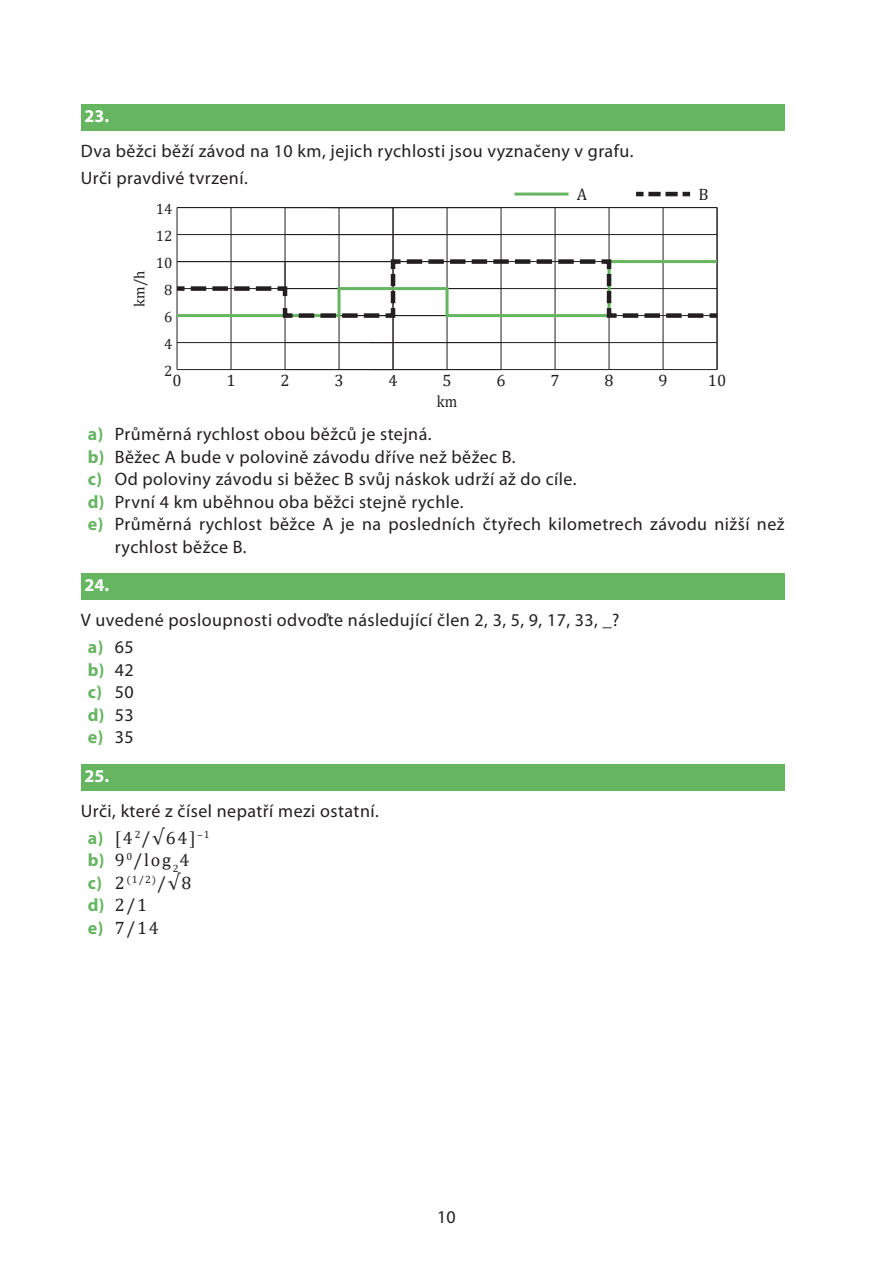
<style>
.page{position:relative;width:893px;height:1263px;background:#fff}
.page>*{position:absolute;margin:0;border:0;box-sizing:border-box;transform-origin:0 0}
.BLOK{font:18px/22.5px "Myriad Pro";letter-spacing:.025em;color:#231f20}
.t1{font:18px "Cambria Math";letter-spacing:.1em;color:#231f20}
.t2{font:700 18px "Myriad Pro";color:#66b561}
.t3{font:700 18px "Myriad Pro";color:#fff}
.t4{font:16.5px "Cambria";color:#231f20}
.t5{font:16.5px "Cambria";color:#231f20;scale:.91 1}
.t6{font:15px "Cambria";color:#231f20}
.t7{font:10.5px "Cambria Math";color:#231f20}
.s1{font-weight:700;color:#66b561}
.s2{font-weight:400;color:#231f20}
.s3{font-family:"Myriad Pro";font-weight:700;color:#66b561}
.s4{font-family:"Myriad Pro";font-weight:700;font-size:18px;color:#66b561}
.s5{font-size:18px}
</style>
<div class="page">
<div style="left:81px;top:104px;width:703px;height:27px;background:#66b561"></div>
<div style="left:81px;top:573px;width:703px;height:27px;background:#66b561"></div>
<div style="left:81px;top:764px;width:703px;height:26px;background:#66b561"></div>
<hr style="left:177px;top:234px;width:216px;height:1px;background:#231f20">
<hr style="left:177px;top:207px;width:216px;height:1px;background:#231f20">
<hr style="left:285px;top:208px;width:1px;height:162px;background:#231f20">
<hr style="left:231px;top:208px;width:1px;height:162px;background:#231f20">
<hr style="left:177px;top:208px;width:1px;height:162px;background:#231f20">
<hr style="left:339px;top:208px;width:1px;height:162px;background:#231f20">
<hr style="left:177px;top:342px;width:216px;height:1px;background:#231f20">
<hr style="left:177px;top:369px;width:216px;height:1px;background:#231f20">
<hr style="left:393px;top:208px;width:1px;height:162px;background:#231f20">
<hr style="left:447px;top:208px;width:1px;height:162px;background:#231f20">
<hr style="left:331px;top:234px;width:386px;height:1px;background:#231f20">
<hr style="left:331px;top:207px;width:386px;height:1px;background:#231f20">
<hr style="left:663px;top:208px;width:1px;height:162px;background:#231f20">
<hr style="left:501px;top:208px;width:1px;height:162px;background:#231f20">
<hr style="left:555px;top:208px;width:1px;height:162px;background:#231f20">
<hr style="left:370px;top:342px;width:347px;height:1px;background:#231f20">
<hr style="left:370px;top:369px;width:347px;height:1px;background:#231f20">
<hr style="left:609px;top:208px;width:1px;height:162px;background:#231f20">
<hr style="left:717px;top:208px;width:1px;height:162px;background:#231f20">
<svg style="left:176px;top:257px;width:542px;height:63px"></svg>
<svg style="left:636px;top:192px;width:54px;height:4px"></svg>
<hr style="left:515px;top:193px;width:54px;height:3px;background:#66b561">
<p class="t3" style="left:84px;top:104px;width:26px">23.</p>
<p class="BLOK" style="left:81px;top:140px;width:554px">Dva běžci běží závod na 10 km, jejich rychlosti jsou vyznačeny v grafu.</p>
<p class="BLOK" style="left:81px;top:166px;width:168px">Urči pravdivé tvrzení.</p>
<p class="t4" style="left:577px;top:184px;width:12px">A</p>
<p class="t4" style="left:698px;top:184px;width:12px">B</p>
<p class="t6" style="left:156px;top:200px;width:18px">14</p>
<p class="t6" style="left:156px;top:227px;width:18px">12</p>
<p class="t6" style="left:131px;top:307px;width:37px;rotate:-90deg">km/h</p>
<p class="t6" style="left:156px;top:254px;width:18px">10</p>
<p class="t6" style="left:164px;top:281px;width:10px">8</p>
<p class="t6" style="left:164px;top:308px;width:10px">6</p>
<p class="t6" style="left:164px;top:335px;width:10px">4</p>
<p class="t6" style="left:164px;top:362px;width:10px">2</p>
<p class="t4" style="left:172px;top:370px;width:11px">0</p>
<p class="t4" style="left:226px;top:370px;width:11px">1</p>
<p class="t4" style="left:280px;top:370px;width:11px">2</p>
<p class="t4" style="left:334px;top:370px;width:11px">3</p>
<p class="t4" style="left:388px;top:370px;width:11px">4</p>
<p class="t4" style="left:442px;top:370px;width:11px">5</p>
<p class="t4" style="left:496px;top:370px;width:11px">6</p>
<p class="t4" style="left:550px;top:370px;width:11px">7</p>
<p class="t4" style="left:604px;top:370px;width:11px">8</p>
<p class="t4" style="left:658px;top:370px;width:11px">9</p>
<p class="t4" style="left:708px;top:370px;width:20px">10</p>
<p class="t5" style="left:437px;top:391px;width:24px">km</p>
<p class="BLOK" style="left:88px;top:423px;width:345px"><span class="s1">a)</span> Průměrná rychlost obou běžců je stejná.</p>
<p class="BLOK" style="left:88px;top:445px;width:429px"><span class="s1">b)</span> Běžec A bude v polovině závodu dříve než běžec B.</p>
<p class="BLOK" style="left:88px;top:468px;width:490px"><span class="s1">c)</span> Od poloviny závodu si běžec B svůj náskok udrží až do cíle.</p>
<p class="BLOK" style="left:88px;top:490px;width:377px"><span class="s1">d)</span> První 4 km uběhnou oba běžci stejně rychle.</p>
<p class="BLOK" style="left:115px;top:513px;width:671px;text-indent:-27px"><span class="s1">e)</span> Průměrná rychlost běžce A je na posledních čtyřech kilometrech závodu nižší než rychlost běžce B.</p>
<p class="t3" style="left:84px;top:573px;width:26px">24.</p>
<p class="BLOK" style="left:81px;top:609px;width:540px">V uvedené posloupnosti odvoďte následující člen 2, 3, 5, 9, 17, 33, _?</p>
<p class="t2" style="left:88px;top:635px;width:47px">a) <span class="s2">65</span></p>
<p class="t2" style="left:88px;top:658px;width:47px">b) <span class="s2">42</span></p>
<p class="t2" style="left:88px;top:680px;width:47px">c) <span class="s2">50</span></p>
<p class="t2" style="left:88px;top:703px;width:47px">d) <span class="s2">53</span></p>
<p class="t2" style="left:88px;top:725px;width:47px">e) <span class="s2">35</span></p>
<p class="t3" style="left:84px;top:764px;width:26px">25.</p>
<p class="BLOK" style="left:81px;top:799px;width:300px">Urči, které z čísel nepatří mezi ostatní.</p>
<p class="t1" style="left:88px;top:827px;width:123px"><span class="s3">a)</span> [4<sup>2</sup>/√64]<sup>–1</sup></p>
<p class="t1" style="left:88px;top:849px;width:103px"><span class="s3">b)</span> 9<sup>0</sup>/log<sub>2</sub>4</p>
<p class="t7" style="left:88px;top:873px;width:105px"><span class="s4">c)</span> <span class="s5">2</span>(1/2)<span class="s5">/√8</span></p>
<p class="t1" style="left:88px;top:894px;width:61px"><span class="s3">d)</span> 2/1</p>
<p class="t1" style="left:88px;top:917px;width:73px"><span class="s3">e)</span> 7/14</p>
<p class="BLOK" style="left:437px;top:1205px;width:20px">10</p>
</div>
